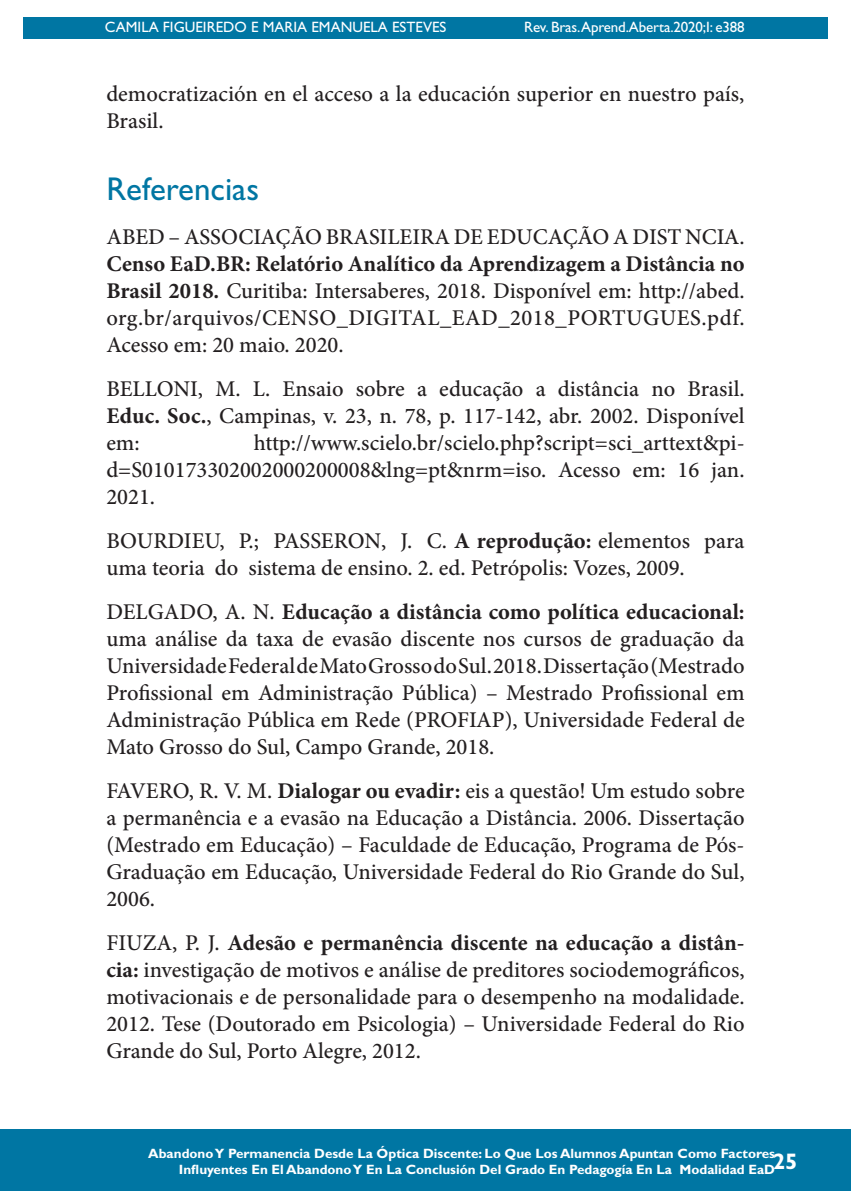
<style>
.page{position:relative;width:851px;height:1191px;background:#fff}
.page>*{position:absolute;margin:0;border:0;box-sizing:border-box;transform-origin:0 0}
.Titulo{font:33px "Gill Sans Std";color:#0076a3}
.Referências{font:500 22.5px/27px "Minion Pro";color:#231f20;text-align:justify}
.Texto_corrido{font:500 22.5px/27px "Minion Pro";color:#231f20}
.t1{font:700 22.5px "Gill Sans Std";color:#fff}
.t2{font:15px "Gill Sans Std";color:#fff}
.t3{font:700 13.5px/16.2px "Gill Sans Std";color:#fff;text-align:right}
.s1{font-weight:700}
</style>
<div class="page">
<hr style="left:104px;top:0;width:1px;height:467px;background:#0076a3">
<div style="left:23px;top:17px;width:804px;height:21px;background:#0076a3"></div>
<div style="left:0;top:1129px;width:850px;height:62px;background:#0076a3"></div>
<p class="t2" style="left:105px;top:18px;width:343px">CAMILA FIGUEIREDO E MARIA EMANUELA ESTEVES</p>
<p class="t2" style="left:524px;top:18px;width:222px">Rev. Bras.Aprend.Aberta.2020;I: e388</p>
<p class="Texto_corrido" style="left:106px;top:81px;width:639px">democratización en el acceso a la educación superior en nuestro país,<br>Brasil.</p>
<p class="Titulo" style="left:106px;top:170px;width:154px">Referencias</p>
<p class="Referências" style="left:106px;top:223px;width:640px">ABED – ASSOCIAÇÃO BRASILEIRA DE EDUCAÇÃO A DIST NCIA.<br><span class="s1">Censo EaD.BR: Relatório Analítico da Aprendizagem a Distância no Brasil 2018.</span> Curitiba: Intersaberes, 2018. Disponível em: http://abed. org.br/arquivos/CENSO_DIGITAL_EAD_2018_PORTUGUES.pdf.<br>Acesso em: 20 maio. 2020.</p>
<p class="Referências" style="left:106px;top:375px;width:639px">BELLONI, M. L. Ensaio sobre a educação a distância no Brasil.<br><span class="s1">Educ. Soc.</span>, Campinas, v. 23, n. 78, p. 117-142, abr. 2002. Disponível em:</p>
<p class="Referências" style="left:106px;top:429px;width:639px;text-indent:147px">http://www.scielo.br/scielo.php?script=sci_arttext&amp;pi&shy;d=S010173302002000200008&amp;lng=pt&amp;nrm=iso. Acesso em: 16 jan.<br>2021.</p>
<p class="Referências" style="left:106px;top:527px;width:639px">BOURDIEU, P.; PASSERON, J. C. <span class="s1">A reprodução:</span> elementos para uma teoria do sistema de ensino. 2. ed. Petrópolis: Vozes, 2009.</p>
<p class="Referências" style="left:106px;top:598px;width:639px">DELGADO, A. N. <span class="s1">Educação a distância como política educacional: </span>uma análise da taxa de evasão discente nos cursos de graduação da Universidade Federal de Mato Grosso do Sul. 2018. Dissertação (Mestrado Profissional em Administração Pública) – Mestrado Profissional em Administração Pública em Rede (PROFIAP), Universidade Federal de Mato Grosso do Sul, Campo Grande, 2018.</p>
<p class="Referências" style="left:106px;top:777px;width:639px">FAVERO, R. V. M. <span class="s1">Dialogar ou evadir:</span> eis a questão! Um estudo sobre a permanência e a evasão na Educação a Distância. 2006. Dissertação (Mestrado em Educação) – Faculdade de Educação, Programa de Pós-Graduação em Educação, Universidade Federal do Rio Grande do Sul, 2006.</p>
<p class="Referências" style="left:106px;top:929px;width:639px">FIUZA, P. J. <span class="s1">Adesão e permanência discente na educação a distân&shy;cia:</span> investigação de motivos e análise de preditores sociodemográficos, motivacionais e de personalidade para o desempenho na modalidade.<br>2012. Tese (Doutorado em Psicologia) – Universidade Federal do Rio Grande do Sul, Porto Alegre, 2012.</p>
<p class="t3" style="left:148px;top:1145px;width:628px">Abandono Y Permanencia Desde La Óptica Discente: Lo Que Los Alumnos Apuntan Como Factores<br>Influyentes En El Abandono Y En La Conclusión Del Grado En Pedagogía En La Modalidad EaD</p>
<p class="t1" style="left:772px;top:1148px;width:26px">25</p>
</div>
